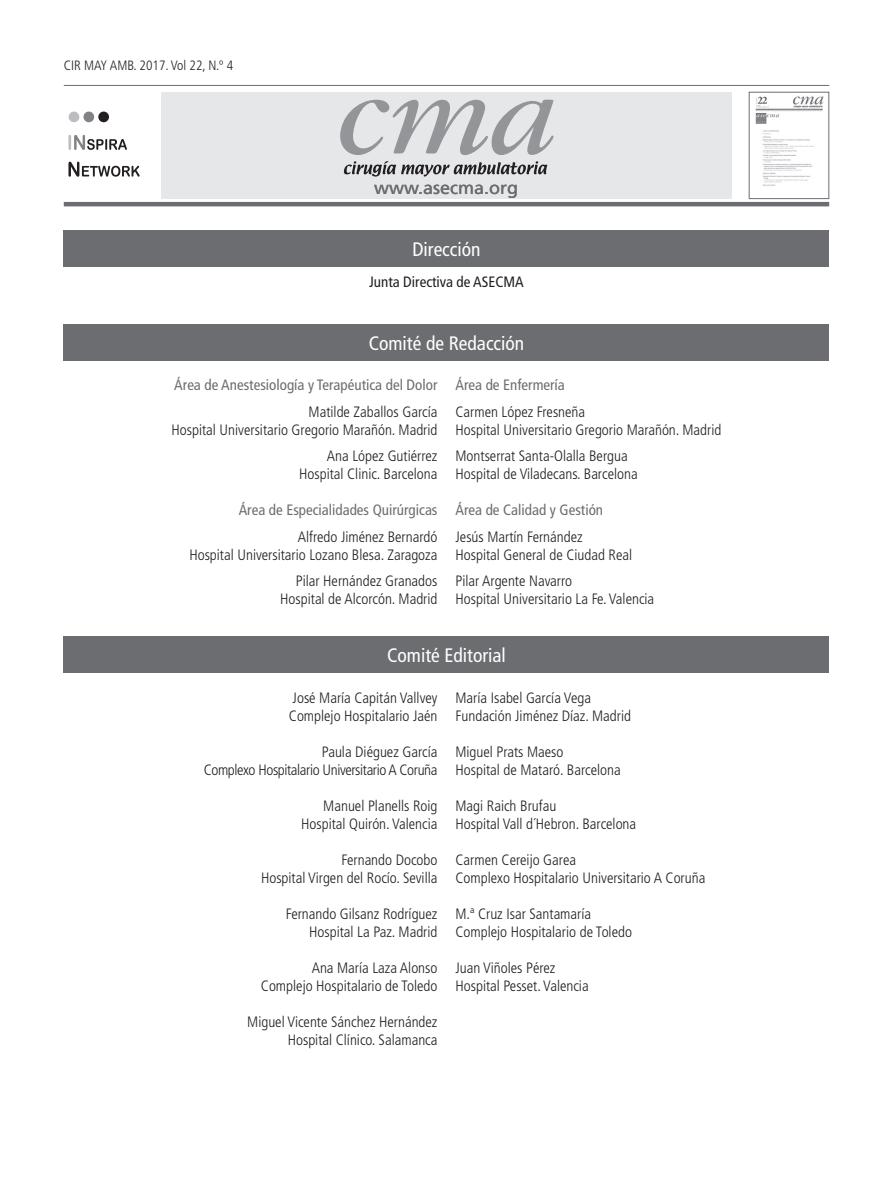
<style>
.page{position:relative;width:893px;height:1191px;background:#fff}
.page>*{position:absolute;margin:0;border:0;box-sizing:border-box;transform-origin:0 0}
.t1{font:condensed 19.5px "Frutiger";color:#fff}
.t2{font:18px "Frutiger";color:#6c6d70}
.t3{font:300 condensed 15px/18px "Frutiger";color:#231f20}
.t4{font:condensed 15px "Frutiger";color:#6c6d70}
.t5{font:300 condensed 15px/18px "Frutiger";letter-spacing:-.025em;color:#231f20;text-align:right}
.t6{font:condensed 15px "Frutiger";color:#231f20}
.t7{font:300 condensed 13.5px "Frutiger";color:#231f20}
</style>
<div class="page">
<hr style="left:64px;top:202px;width:765px;height:4px;background:#6c6d70">
<div style="left:64px;top:231px;width:765px;height:36px;background:#6c6d70"></div>
<div style="left:64px;top:325px;width:765px;height:36px;background:#6c6d70"></div>
<div style="left:64px;top:636px;width:765px;height:36px;background:#6c6d70"></div>
<div style="left:161px;top:92px;width:571px;height:107px;background:#e6e7e9"></div>
<hr style="left:64px;top:85px;width:765px;height:1px;background:#6c6d70">
<img style="left:755px;top:96px;width:69px;height:90px">
<div style="left:749px;top:92px;width:80px;height:107px;border:1px solid #6c6d70"></div>
<svg style="left:340px;top:100px;width:213px;height:55px"></svg>
<svg style="left:344px;top:161px;width:203px;height:15px"></svg>
<svg style="left:68px;top:135px;width:59px;height:15px"></svg>
<svg style="left:68px;top:162px;width:72px;height:15px"></svg>
<div style="left:98px;top:112px;width:11px;height:10px;background:#231f20;border-radius:50%"></div>
<div style="left:83px;top:112px;width:11px;height:10px;background:#808285;border-radius:50%"></div>
<div style="left:69px;top:112px;width:10px;height:10px;background:#bcbdc0;border-radius:50%"></div>
<p class="t7" style="left:64px;top:57px;width:171px">CIR MAY AMB. 2017. Vol 22, N.º 4</p>
<p class="t2" style="left:374px;top:177px;width:146px">www.asecma.org</p>
<h1 class="t1" style="left:412px;top:238px;width:70px">Dirección</h1>
<p class="t6" style="left:369px;top:273px;width:156px">Junta Directiva de ASECMA</p>
<h1 class="t1" style="left:369px;top:332px;width:157px">Comité de Redacción</h1>
<p class="t4" style="left:174px;top:376px;width:265px">Área de Anestesiología y Terapéutica del Dolor</p>
<p class="t3" style="left:172px;top:403px;width:267px;text-align:right">Matilde Zaballos García<br>Hospital Universitario Gregorio Marañón. Madrid</p>
<p class="t3" style="left:299px;top:447px;width:140px;text-align:right">Ana López Gutiérrez<br>Hospital Clinic. Barcelona</p>
<p class="t4" style="left:239px;top:501px;width:200px">Área de Especialidades Quirúrgicas</p>
<p class="t3" style="left:189px;top:528px;width:250px;text-align:right">Alfredo Jiménez Bernardó<br>Hospital Universitario Lozano Blesa. Zaragoza</p>
<p class="t3" style="left:280px;top:572px;width:159px;text-align:right">Pilar Hernández Granados<br>Hospital de Alcorcón. Madrid</p>
<p class="t4" style="left:455px;top:376px;width:111px">Área de Enfermería</p>
<p class="t3" style="left:455px;top:403px;width:267px">Carmen López Fresneña<br>Hospital Universitario Gregorio Marañón. Madrid</p>
<p class="t3" style="left:455px;top:447px;width:184px">Montserrat Santa-Olalla Bergua<br>Hospital de Viladecans. Barcelona</p>
<p class="t4" style="left:455px;top:501px;width:149px">Área de Calidad y Gestión</p>
<p class="t3" style="left:455px;top:528px;width:178px">Jesús Martín Fernández<br>Hospital General de Ciudad Real</p>
<p class="t3" style="left:455px;top:572px;width:200px">Pilar Argente Navarro<br>Hospital Universitario La Fe. Valencia</p>
<h1 class="t1" style="left:387px;top:643px;width:120px">Comité Editorial</h1>
<p class="t3" style="left:289px;top:689px;width:150px">José María Capitán Vallvey<br>Complejo Hospitalario Jaén</p>
<p class="t5" style="left:204px;top:743px;width:235px">Paula Diéguez García<br>Complexo Hospitalario Universitario A Coruña</p>
<p class="t3" style="left:301px;top:797px;width:138px;text-align:right">Manuel Planells Roig<br>Hospital Quirón. Valencia</p>
<p class="t3" style="left:261px;top:851px;width:178px;text-align:right">Fernando Docobo<br>Hospital Virgen del Rocío. Sevilla</p>
<p class="t3" style="left:286px;top:905px;width:153px;text-align:right">Fernando Gilsanz Rodríguez<br>Hospital La Paz. Madrid</p>
<p class="t3" style="left:261px;top:959px;width:178px;text-align:right">Ana María Laza Alonso<br>Complejo Hospitalario de Toledo</p>
<p class="t3" style="left:247px;top:1013px;width:192px;text-align:right">Miguel Vicente Sánchez Hernández<br>Hospital Clínico. Salamanca</p>
<p class="t3" style="left:455px;top:689px;width:177px">María Isabel García Vega<br>Fundación Jiménez Díaz. Madrid</p>
<p class="t3" style="left:455px;top:743px;width:167px">Miguel Prats Maeso<br>Hospital de Mataró. Barcelona</p>
<p class="t3" style="left:455px;top:797px;width:182px">Magi Raich Brufau<br>Hospital Vall d´Hebron. Barcelona</p>
<p class="t3" style="left:455px;top:851px;width:251px">Carmen Cereijo Garea<br>Complexo Hospitalario Universitario A Coruña</p>
<p class="t3" style="left:455px;top:905px;width:178px">M.ª Cruz Isar Santamaría<br>Complejo Hospitalario de Toledo</p>
<p class="t3" style="left:455px;top:959px;width:135px">Juan Viñoles Pérez<br>Hospital Pesset. Valencia</p>
</div>
